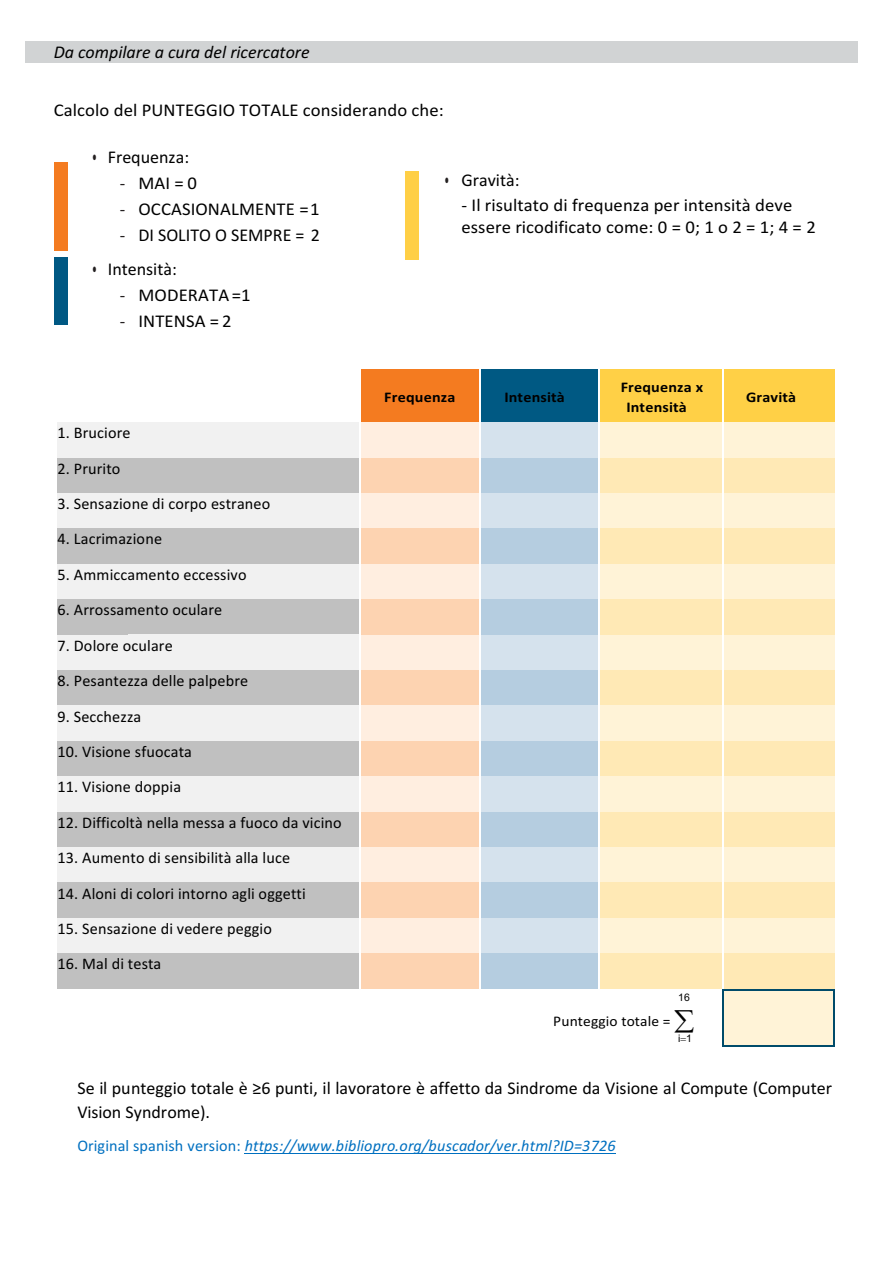
<style>
.page{position:relative;width:893px;height:1263px;background:#fff}
.page>*{position:absolute;margin:0;border:0;box-sizing:border-box;transform-origin:0 0}
.t1{font:18px/21.3px "Calibri";letter-spacing:.005em;color:#000;scale:1.04 1}
.t2{font:18px/23.4px "Calibri";letter-spacing:.005em;color:#000}
.t3{font:italic 18px "Calibri";color:#000}
.t4{font:16.2px "Calibri";letter-spacing:.01em;color:#000}
.t5{font:italic 16.2px "Calibri";letter-spacing:.01em;color:#0070c0}
.t6{font:700 14.7px/19px "Calibri";letter-spacing:.01em;color:#000;scale:1.09 1}
.t7{font:14.7px "Calibri";letter-spacing:.01em;color:#000;scale:1.05 1}
.t8{font:10.5px "Arial";color:#000}
.s1{color:#231f20}
.s2{font-style:normal}
</style>
<div class="page">
<div style="left:25px;top:41px;width:833px;height:22px;background:#d1d3d4"></div>
<div style="left:360px;top:369px;width:119px;height:53px;background:#f47b20"></div>
<div style="left:481px;top:369px;width:118px;height:53px;background:#005983"></div>
<div style="left:600px;top:369px;width:123px;height:53px;background:#ffd046"></div>
<div style="left:724px;top:369px;width:110px;height:53px;background:#ffd046"></div>
<div style="left:58px;top:422px;width:301px;height:36px;background:#f1f1f1"></div>
<div style="left:360px;top:422px;width:119px;height:36px;background:#ffeee0"></div>
<div style="left:481px;top:422px;width:118px;height:36px;background:#d5e2ed"></div>
<div style="left:600px;top:422px;width:123px;height:36px;background:#fff3d7"></div>
<div style="left:724px;top:422px;width:110px;height:36px;background:#fff3d7"></div>
<div style="left:58px;top:458px;width:301px;height:35px;background:#c0c0c0"></div>
<div style="left:360px;top:458px;width:119px;height:35px;background:#fdd3b1"></div>
<div style="left:481px;top:458px;width:118px;height:35px;background:#b5cde0"></div>
<div style="left:600px;top:458px;width:123px;height:35px;background:#ffe9b5"></div>
<div style="left:724px;top:458px;width:110px;height:35px;background:#ffe9b5"></div>
<div style="left:58px;top:493px;width:301px;height:35px;background:#f1f1f1"></div>
<div style="left:360px;top:493px;width:119px;height:35px;background:#ffeee0"></div>
<div style="left:481px;top:493px;width:118px;height:35px;background:#d5e2ed"></div>
<div style="left:600px;top:493px;width:123px;height:35px;background:#fff3d7"></div>
<div style="left:724px;top:493px;width:110px;height:35px;background:#fff3d7"></div>
<div style="left:58px;top:528px;width:301px;height:36px;background:#c0c0c0"></div>
<div style="left:360px;top:528px;width:119px;height:36px;background:#fdd3b1"></div>
<div style="left:481px;top:528px;width:118px;height:36px;background:#b5cde0"></div>
<div style="left:600px;top:528px;width:123px;height:36px;background:#ffe9b5"></div>
<div style="left:724px;top:528px;width:110px;height:36px;background:#ffe9b5"></div>
<div style="left:58px;top:564px;width:301px;height:35px;background:#f1f1f1"></div>
<div style="left:360px;top:564px;width:119px;height:35px;background:#ffeee0"></div>
<div style="left:481px;top:564px;width:118px;height:35px;background:#d5e2ed"></div>
<div style="left:600px;top:564px;width:123px;height:35px;background:#fff3d7"></div>
<div style="left:724px;top:564px;width:110px;height:35px;background:#fff3d7"></div>
<div style="left:58px;top:599px;width:301px;height:36px;background:#c0c0c0"></div>
<div style="left:360px;top:599px;width:119px;height:36px;background:#fdd3b1"></div>
<div style="left:481px;top:599px;width:118px;height:36px;background:#b5cde0"></div>
<div style="left:600px;top:599px;width:123px;height:36px;background:#ffe9b5"></div>
<div style="left:724px;top:599px;width:110px;height:36px;background:#ffe9b5"></div>
<div style="left:58px;top:635px;width:301px;height:35px;background:#f1f1f1"></div>
<div style="left:360px;top:635px;width:119px;height:35px;background:#ffeee0"></div>
<div style="left:481px;top:635px;width:118px;height:35px;background:#d5e2ed"></div>
<div style="left:600px;top:635px;width:123px;height:35px;background:#fff3d7"></div>
<div style="left:724px;top:635px;width:110px;height:35px;background:#fff3d7"></div>
<div style="left:58px;top:670px;width:301px;height:36px;background:#c0c0c0"></div>
<div style="left:360px;top:670px;width:119px;height:36px;background:#fdd3b1"></div>
<div style="left:481px;top:670px;width:118px;height:36px;background:#b5cde0"></div>
<div style="left:600px;top:670px;width:123px;height:36px;background:#ffe9b5"></div>
<div style="left:724px;top:670px;width:110px;height:36px;background:#ffe9b5"></div>
<div style="left:58px;top:706px;width:301px;height:35px;background:#f1f1f1"></div>
<div style="left:360px;top:706px;width:119px;height:35px;background:#ffeee0"></div>
<div style="left:481px;top:706px;width:118px;height:35px;background:#d5e2ed"></div>
<div style="left:600px;top:706px;width:123px;height:35px;background:#fff3d7"></div>
<div style="left:724px;top:706px;width:110px;height:35px;background:#fff3d7"></div>
<div style="left:58px;top:741px;width:301px;height:36px;background:#c0c0c0"></div>
<div style="left:360px;top:741px;width:119px;height:36px;background:#fdd3b1"></div>
<div style="left:481px;top:741px;width:118px;height:36px;background:#b5cde0"></div>
<div style="left:600px;top:741px;width:123px;height:36px;background:#ffe9b5"></div>
<div style="left:724px;top:741px;width:110px;height:36px;background:#ffe9b5"></div>
<div style="left:58px;top:777px;width:301px;height:35px;background:#f1f1f1"></div>
<div style="left:360px;top:777px;width:119px;height:35px;background:#ffeee0"></div>
<div style="left:481px;top:777px;width:118px;height:35px;background:#d5e2ed"></div>
<div style="left:600px;top:777px;width:123px;height:35px;background:#fff3d7"></div>
<div style="left:724px;top:777px;width:110px;height:35px;background:#fff3d7"></div>
<div style="left:58px;top:812px;width:301px;height:35px;background:#c0c0c0"></div>
<div style="left:360px;top:812px;width:119px;height:35px;background:#fdd3b1"></div>
<div style="left:481px;top:812px;width:118px;height:35px;background:#b5cde0"></div>
<div style="left:600px;top:812px;width:123px;height:35px;background:#ffe9b5"></div>
<div style="left:724px;top:812px;width:110px;height:35px;background:#ffe9b5"></div>
<div style="left:58px;top:847px;width:301px;height:36px;background:#f1f1f1"></div>
<div style="left:360px;top:847px;width:119px;height:36px;background:#ffeee0"></div>
<div style="left:481px;top:847px;width:118px;height:36px;background:#d5e2ed"></div>
<div style="left:600px;top:847px;width:123px;height:36px;background:#fff3d7"></div>
<div style="left:724px;top:847px;width:110px;height:36px;background:#fff3d7"></div>
<div style="left:58px;top:883px;width:301px;height:35px;background:#c0c0c0"></div>
<div style="left:360px;top:883px;width:119px;height:35px;background:#fdd3b1"></div>
<div style="left:481px;top:883px;width:118px;height:35px;background:#b5cde0"></div>
<div style="left:600px;top:883px;width:123px;height:35px;background:#ffe9b5"></div>
<div style="left:724px;top:883px;width:110px;height:35px;background:#ffe9b5"></div>
<div style="left:58px;top:918px;width:301px;height:35px;background:#f1f1f1"></div>
<div style="left:360px;top:918px;width:119px;height:35px;background:#ffeee0"></div>
<div style="left:481px;top:918px;width:118px;height:35px;background:#d5e2ed"></div>
<div style="left:600px;top:918px;width:123px;height:35px;background:#fff3d7"></div>
<div style="left:724px;top:918px;width:110px;height:35px;background:#fff3d7"></div>
<div style="left:58px;top:953px;width:301px;height:36px;background:#c0c0c0"></div>
<div style="left:360px;top:953px;width:119px;height:36px;background:#fdd3b1"></div>
<div style="left:481px;top:953px;width:118px;height:36px;background:#b5cde0"></div>
<div style="left:600px;top:953px;width:123px;height:36px;background:#ffe9b5"></div>
<div style="left:724px;top:953px;width:110px;height:36px;background:#ffe9b5"></div>
<div style="left:724px;top:990px;width:110px;height:55px;background:#fff3d7"></div>
<hr style="left:724px;top:989px;width:110px;height:1px;background:#004b6a">
<hr style="left:723px;top:990px;width:1px;height:55px;background:#004b6a">
<hr style="left:724px;top:1045px;width:110px;height:2px;background:#004b6a">
<hr style="left:834px;top:990px;width:1px;height:55px;background:#004b6a">
<div style="left:54px;top:162px;width:14px;height:89px;background:#f47b20"></div>
<div style="left:405px;top:171px;width:14px;height:89px;background:#ffcf46"></div>
<div style="left:54px;top:257px;width:14px;height:68px;background:#005883"></div>
<hr style="left:245px;top:1153px;width:371px;height:1px;background:#0070c0">
<p class="t3" style="left:54px;top:41px;width:257px">Da compilare a cura del ricercatore</p>
<p class="t1" style="left:54px;top:99px;width:377px">Calcolo del PUNTEGGIO TOTALE considerando che:</p>
<p class="t2" style="left:92px;top:145px;width:99px"><span class="s1">•</span> Frequenza:</p>
<p class="t1" style="left:120px;top:172px;width:76px"><span class="s1">-</span> MAI =0</p>
<p class="t1" style="left:120px;top:198px;width:194px"><span class="s1">-</span> OCCASIONALMENTE =1</p>
<p class="t2" style="left:120px;top:223px;width:202px"><span class="s1">-</span> DI SOLITO O SEMPRE = 2</p>
<p class="t2" style="left:92px;top:257px;width:86px"><span class="s1">•</span> Intensità:</p>
<p class="t1" style="left:120px;top:284px;width:127px"><span class="s1">-</span> MODERATA=1</p>
<p class="t1" style="left:120px;top:310px;width:109px"><span class="s1">-</span> INTENSA = 2</p>
<p class="t2" style="left:444px;top:168px;width:77px"><span class="s1">•</span> Gravità:</p>
<p class="t1" style="left:461px;top:195px;width:342px">- Il risultato di frequenza per intensità deve essere ricodificato come: 0 = 0; 1 o 2 = 1; 4 = 2</p>
<p class="t4" style="left:58px;top:423px;width:74px">1. Bruciore</p>
<p class="t4" style="left:58px;top:458px;width:64px">2. Prurito</p>
<p class="t4" style="left:58px;top:494px;width:214px">3. Sensazione di corpo estraneo</p>
<p class="t4" style="left:58px;top:529px;width:106px">4. Lacrimazione</p>
<p class="t4" style="left:58px;top:565px;width:190px">5. Ammiccamento eccessivo</p>
<p class="t4" style="left:58px;top:600px;width:166px">6. Arrossamento oculare</p>
<p class="t4" style="left:58px;top:635px;width:117px">7. Dolore oculare</p>
<p class="t4" style="left:58px;top:671px;width:192px">8. Pesantezza delle palpebre</p>
<p class="t4" style="left:58px;top:706px;width:85px">9. Secchezza</p>
<p class="t4" style="left:58px;top:741px;width:136px">10. Visione sfuocata</p>
<p class="t4" style="left:58px;top:777px;width:125px">11. Visione doppia</p>
<p class="t4" style="left:58px;top:812px;width:286px">12. Difficoltà nella messa a fuoco da vicino</p>
<p class="t4" style="left:58px;top:847px;width:234px">13. Aumento di sensibilità alla luce</p>
<p class="t4" style="left:58px;top:883px;width:250px">14. Aloni di colori intorno agli oggetti</p>
<p class="t4" style="left:58px;top:918px;width:216px">15. Sensazione di vedere peggio</p>
<p class="t4" style="left:58px;top:954px;width:105px">16. Mal di testa</p>
<p class="t6" style="left:384px;top:388px;width:67px">Frequenza</p>
<p class="t6" style="left:504px;top:388px;width:57px">Intensità</p>
<p class="t6" style="left:626px;top:378px;width:72px;text-indent:-6px">Frequenza x<br>Intensità</p>
<p class="t6" style="left:746px;top:388px;width:47px">Gravità</p>
<p class="t7" style="left:553px;top:1012px;width:113px">Punteggio totale =</p>
<p class="t8" style="left:678px;top:992px;width:13px">16</p>
<p class="t8" style="left:678px;top:1032px;width:15px">i 1</p>
<p class="t2" style="left:77px;top:1076px;width:756px">Se il punteggio totale è ≥6 punti, il lavoratore è affetto da Sindrome da Visione al Compute (Computer<br>Vision Syndrome).</p>
<p class="t5" style="left:77px;top:1135px;width:540px"><span class="s2">Original spanish version:</span> https://www.bibliopro.org/buscador/ver.html?ID=3726</p>
</div>
